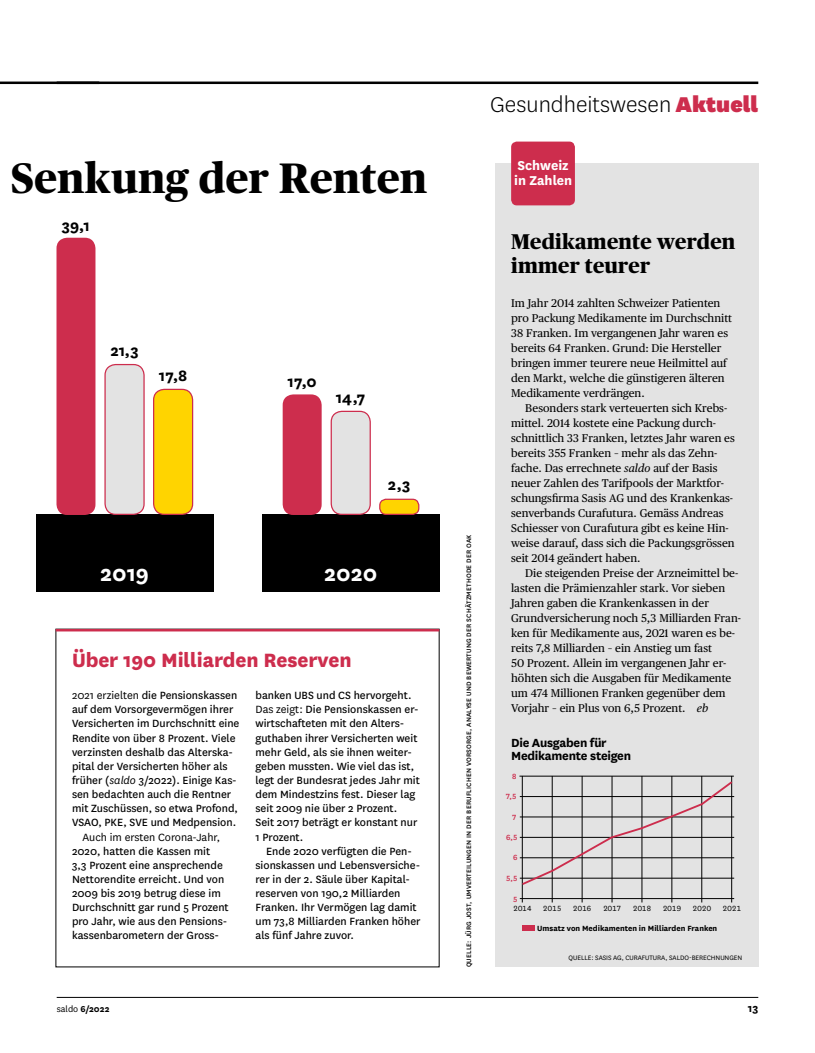
<style>
.page{position:relative;width:815px;height:1053px;background:#fff}
.page>*{position:absolute;margin:0;border:0;box-sizing:border-box;transform-origin:0 0}
.t1{font:800 42.5px "Publico Headline";letter-spacing:.01em;color:#000}
.t2{font:300 25px "National";color:#000}
.t3{font:700 25px "National";color:#fff}
.t4{font:800 22.5px "National";letter-spacing:-.005em;color:#cd2d4d}
.t5{font:800 21.25px/23.8px "Publico Headline";letter-spacing:.01em;color:#000}
.t6{font:700 17.5px "National";color:#000}
.t7{font:700 15px/15px "National";color:#fff}
.t8{font:700 13.75px/12.5px "National";letter-spacing:-.02em;color:#000}
.t9{font:700 12.5px "National";color:#000}
.t10{font:12.25px/14.1px "National";color:#000}
.t11{font:12.25px "National";color:#000}
.t12{font:11.25px/15px "Publico Text";color:#000}
.t13{font:700 10px "National";color:#000}
.t14{font:700 8.75px "National";color:#000}
.t15{font:8.75px "National";letter-spacing:-.04em;color:#000}
.t16{font:500 8.75px "National";color:#cd2d4d}
.t17{font:500 7.5px "National";letter-spacing:.025em;color:#000}
.t18{font:7.5px "National";letter-spacing:-.005em;color:#000}
.s1{font-style:inherit}
.s2{font-style:italic}
.s3{font-size:12.62px}
.s4{font-weight:900;color:#cd2d4d}
.s5{font-weight:400}
</style>
<div class="page">
<hr style="left:57px;top:81px;width:701px;height:3px;background:#000">
<hr style="left:57px;top:997px;width:701px;height:1px;background:#000">
<hr style="left:0;top:81px;width:99px;height:3px;background:#000">
<div style="left:36px;top:514px;width:177px;height:78px;background:#000"></div>
<div style="left:57px;top:238px;width:38px;height:277px;background:#cd2d4d;border-radius:11px"></div>
<div style="left:105px;top:364px;width:39px;height:150px;background:#e3e3e3;border-radius:11px"></div>
<div style="left:104px;top:364px;width:41px;height:151px;border:1px solid #cd2d4d;border-radius:11px"></div>
<div style="left:154px;top:389px;width:39px;height:125px;background:#ffd400;border-radius:11px"></div>
<div style="left:153px;top:389px;width:40px;height:126px;border:1px solid #cd2d4d;border-radius:11px"></div>
<div style="left:262px;top:514px;width:177px;height:78px;background:#000"></div>
<div style="left:283px;top:394px;width:39px;height:121px;background:#cd2d4d;border-radius:11px"></div>
<div style="left:331px;top:411px;width:39px;height:103px;background:#e3e3e3;border-radius:11px"></div>
<div style="left:331px;top:410px;width:40px;height:105px;border:1px solid #cd2d4d;border-radius:11px"></div>
<div style="left:380px;top:499px;width:39px;height:15px;background:#ffd400;border-radius:6px"></div>
<div style="left:379px;top:498px;width:40px;height:17px;border:1px solid #cd2d4d;border-radius:6px"></div>
<div style="left:495px;top:163px;width:263px;height:803px;background:#e3e3e3"></div>
<div style="left:511px;top:141px;width:64px;height:64px;background:#cd2d4d;border-radius:6px"></div>
<hr style="left:56px;top:629px;width:383px;height:2px;background:#cd2d4d">
<div style="left:522px;top:925px;width:13px;height:5px;background:#cd2d4d"></div>
<hr style="left:520px;top:898px;width:214px;height:1px;background:#000">
<hr style="left:519px;top:775px;width:215px;height:1px;background:#000">
<hr style="left:522px;top:775px;width:1px;height:127px;background:#000">
<hr style="left:552px;top:775px;width:1px;height:127px;background:#000">
<hr style="left:582px;top:775px;width:1px;height:127px;background:#000">
<hr style="left:612px;top:776px;width:1px;height:126px;background:#000">
<hr style="left:642px;top:775px;width:1px;height:127px;background:#000">
<hr style="left:672px;top:775px;width:1px;height:127px;background:#000">
<hr style="left:702px;top:775px;width:1px;height:127px;background:#000">
<hr style="left:731px;top:775px;width:1px;height:127px;background:#000">
<svg style="left:520px;top:779px;width:214px;height:107px"></svg>
<h1 class="t1" style="left:11px;top:147px;width:417px">Senkung der Renten</h1>
<h3 class="t6" style="left:62px;top:213px;width:30px">39,1</h3>
<h3 class="t6" style="left:110px;top:338px;width:30px">21,3</h3>
<h3 class="t6" style="left:159px;top:363px;width:30px">17,8</h3>
<h2 class="t3" style="left:100px;top:556px;width:50px">2019</h2>
<h3 class="t6" style="left:288px;top:369px;width:31px">17,0</h3>
<h3 class="t6" style="left:336px;top:385px;width:31px">14,7</h3>
<h3 class="t6" style="left:388px;top:472px;width:24px">2,3</h3>
<h2 class="t3" style="left:324px;top:556px;width:55px">2020</h2>
<h3 class="t4" style="left:72px;top:644px;width:281px">Über 190 Milliarden Reserven</h3>
<p class="t10" style="left:72px;top:687px;width:169px"><span class="s1">2021 erzielten</span> die Pensionskassen auf dem Vorsorgevermögen ihrer Versicherten im Durchschnitt eine Rendite von über 8 Prozent. Viele verzinsten deshalb das Alterska&shy;pital der Versicherten höher als früher (<span class="s2">saldo</span> 3/2022). Einige Kas&shy;sen bedachten auch die Rentner mit Zuschüssen, so etwa Profond, VSAO, PKE, SVE und Medpension.</p>
<p class="t11" style="left:83px;top:828px;width:139px">Auch im ersten Corona-Jahr,</p>
<p class="t10" style="left:72px;top:843px;width:158px">2020, hatten die Kassen mit<br>3,3 Prozent eine ansprechende<br>Nettorendite erreicht. Und von<br>2009 bis 2019 betrug diese im<br>Durchschnitt gar rund 5 Prozent pro Jahr, wie aus den Pensions&shy;kassenbarometern der Gross<span class="s3">-</span></p>
<p class="t10" style="left:255px;top:687px;width:166px">banken UBS und CS hervorgeht.<br><span class="s1">Das zeigt:</span> Die Pensionskassen er&shy;wirtschafteten mit den Alters&shy;guthaben ihrer Versicherten weit mehr Geld, als sie ihnen weiter&shy;geben mussten. Wie viel das ist, legt der Bundesrat jedes Jahr mit dem Mindestzins fest. Dieser lag seit 2009 nie über 2 Prozent.<br>Seit 2017 beträgt er konstant nur<br>1 Prozent.</p>
<p class="t10" style="left:255px;top:843px;width:167px;text-indent:11px">Ende 2020 verfügten die Pen&shy;sionskassen und Lebensversiche&shy;rer in der 2. Säule über Kapital&shy;reserven von 190,2 Milliarden<br>Franken. Ihr Vermögen lag damit um 73,8 Milliarden Franken höher als fünf Jahre zuvor.</p>
<h2 class="t2" style="left:490px;top:88px;width:270px">Gesundheitswesen <span class="s4">Aktuell</span></h2>
<p class="t17" style="left:464px;top:967px;width:434px;rotate:-90deg">QUELLE: JÜRG JOST, UMVERTEILUNGEN IN DER BERUFLICHEN VORSORGE, ANALYSE UND BEWERTUNG DER SCHÄTZMETHODE DER OAK</p>
<h3 class="t7" style="left:514px;top:157px;width:60px">Schweiz in Zahlen</h3>
<h3 class="t5" style="left:511px;top:228px;width:226px">Medikamente werden immer teurer</h3>
<p class="t12" style="left:511px;top:294px;width:222px">Im Jahr 2014 zahlten Schweizer Patienten pro Packung Medikamente im Durchschnitt 38 Franken. Im vergangenen Jahr waren es bereits 64 Franken. Grund: Die Hersteller bringen immer teurere neue Heilmittel auf den Markt, welche die günstigeren älteren Medikamente verdrängen.</p>
<p class="t12" style="left:511px;top:399px;width:225px;text-indent:14px">Besonders stark verteuerten sich Krebs&shy;mittel. 2014 kostete eine Packung durch&shy;schnittlich 33 Franken, letztes Jahr waren es bereits 355 Franken – mehr als das Zehn&shy;fache. Das errechnete <span class="s2">saldo</span> auf der Basis neuer Zahlen des Tarifpools der Marktfor&shy;schungsfirma Sasis AG und des Krankenkas&shy;senverbands Curafutura. Gemäss Andreas Schiesser von Curafutura gibt es keine Hin&shy;weise darauf, dass sich die Packungsgrössen seit 2014 geändert haben.</p>
<p class="t12" style="left:511px;top:564px;width:231px;text-indent:14px">Die steigenden Preise der Arzneimittel be&shy;lasten die Prämienzahler stark. Vor sieben Jahren gaben die Krankenkassen in der Grundversicherung noch 5,3 Milliarden Fran&shy;ken für Medikamente aus, 2021 waren es be&shy;reits 7,8 Milliarden – ein Anstieg um fast<br>50 Prozent. Allein im vergangenen Jahr er&shy;höhten sich die Ausgaben für Medikamente um 474 Millionen Franken gegenüber dem Vorjahr – ein Plus von 6,5 Prozent. <span class="s2">eb</span></p>
<p class="t8" style="left:511px;top:735px;width:121px">Die Ausgaben für<br>Medikamente steigen</p>
<p class="t16" style="left:512px;top:770px;width:6px">8</p>
<p class="t16" style="left:505px;top:790px;width:13px">7,5</p>
<p class="t16" style="left:512px;top:811px;width:6px">7</p>
<p class="t16" style="left:506px;top:831px;width:13px">6,5</p>
<p class="t16" style="left:513px;top:851px;width:6px">6</p>
<p class="t16" style="left:506px;top:872px;width:13px">5,5</p>
<p class="t16" style="left:513px;top:893px;width:6px">5</p>
<p class="t15" style="left:513px;top:903px;width:20px">2014</p>
<p class="t15" style="left:543px;top:903px;width:20px">2015</p>
<p class="t15" style="left:573px;top:903px;width:20px">2016</p>
<p class="t15" style="left:603px;top:903px;width:20px">2017</p>
<p class="t15" style="left:633px;top:903px;width:20px">2018</p>
<p class="t15" style="left:663px;top:903px;width:20px">2019</p>
<p class="t15" style="left:693px;top:903px;width:20px">2020</p>
<p class="t15" style="left:722px;top:903px;width:20px">2021</p>
<p class="t14" style="left:537px;top:921px;width:182px">Umsatz von Medikamenten in Milliarden Franken</p>
<p class="t18" style="left:569px;top:952px;width:175px">QUELLE: SASIS AG, CURAFUTURA, SALDO-BERECHNUNGEN</p>
<p class="t13" style="left:57px;top:1002px;width:54px"><span class="s5">saldo</span> 6/2022</p>
<p class="t9" style="left:748px;top:999px;width:12px">13</p>
</div>
